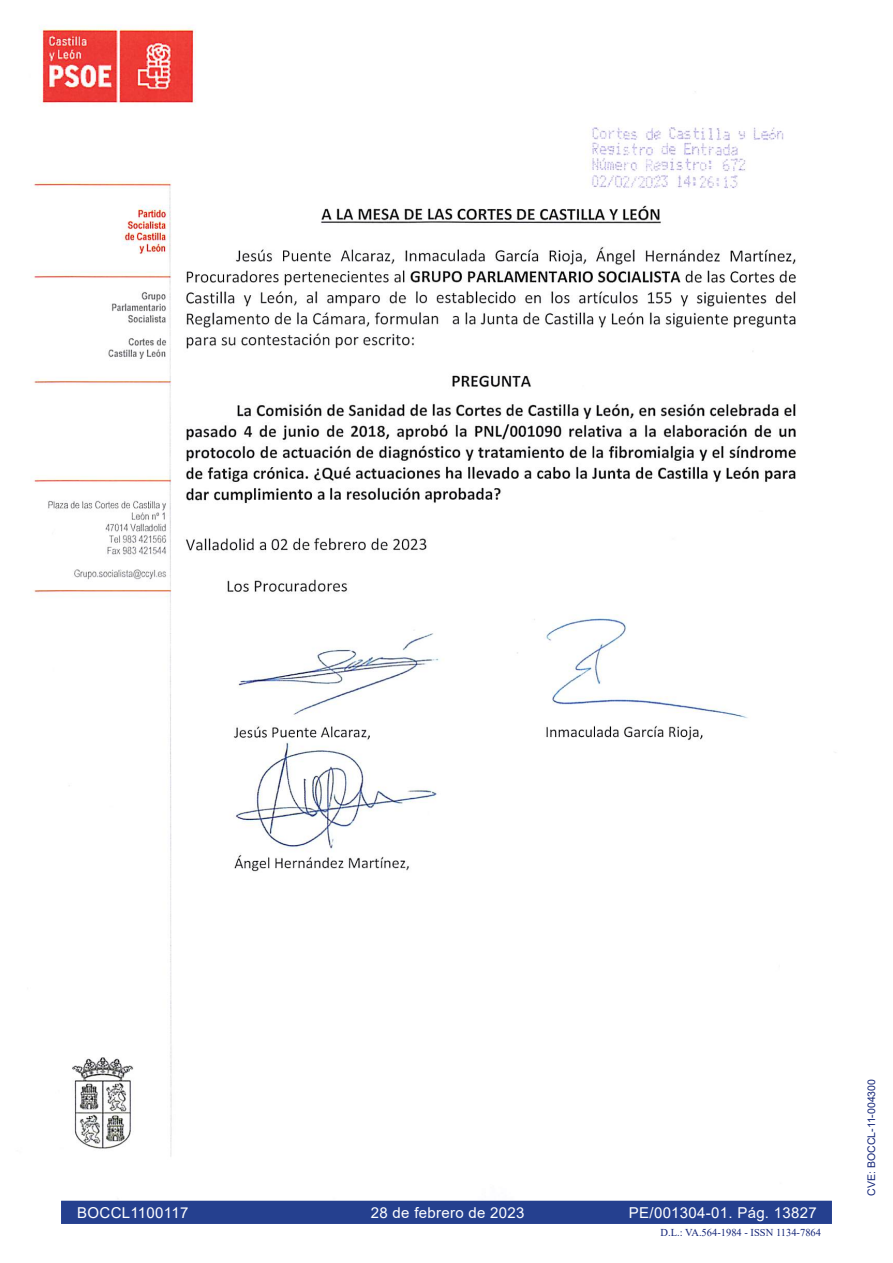
<style>
.page{position:relative;width:893px;height:1263px;background:#fff}
.page>*{position:absolute;margin:0;border:0;box-sizing:border-box;transform-origin:0 0}
.E_CVE{font:15px "Arial";letter-spacing:.02em;color:#fff}
.t1{font:10.5px "Times New Roman";color:#132477}
.t2{font:10.5px "Arial";color:#132477}
</style>
<div class="page">
<div style="left:60px;top:1200px;width:773px;height:25px;background:#25408f"></div>
<div style="left:60px;top:1199px;width:773px;height:26px;border:2px solid #fff"></div>
<img style="left:31px;top:26px;width:805px;height:1174px">
<p class="E_CVE" style="left:77px;top:1202px;width:113px">BOCCL1100117</p>
<p class="E_CVE" style="left:371px;top:1202px;width:155px">28 de febrero de 2023</p>
<p class="E_CVE" style="left:629px;top:1202px;width:189px">PE/001304-01. Pág. 13827</p>
<p class="t1" style="left:661px;top:1225px;width:162px">D.L.: VA.564-1984 - ISSN 1134-7864</p>
<p class="t2" style="left:864px;top:1195px;width:118px;rotate:-90deg">CVE: BOCCL-11-004300</p>
</div>
